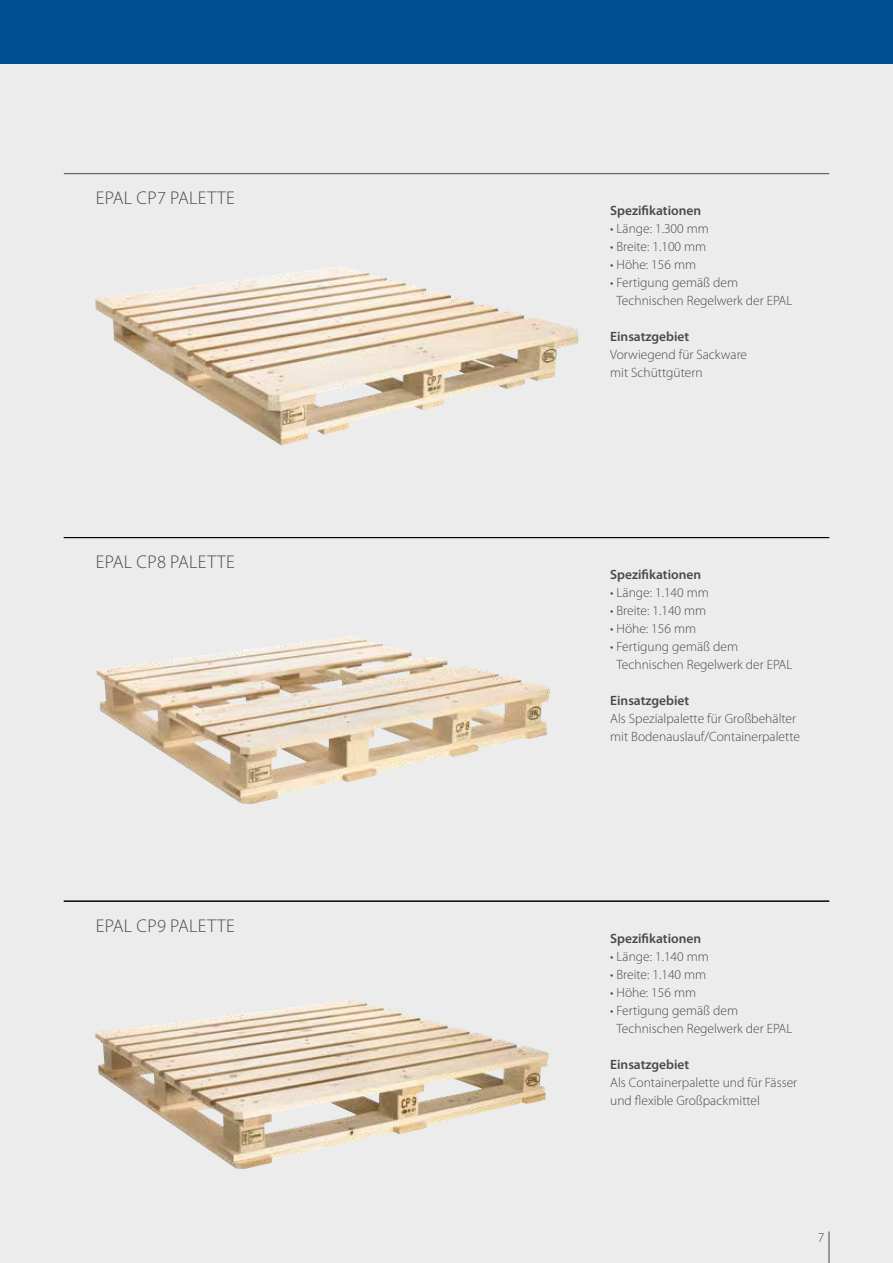
<style>
.page{position:relative;width:893px;height:1263px;background:#fff}
.page>*{position:absolute;margin:0;border:0;box-sizing:border-box;transform-origin:0 0}
.t1{font:300 18.45px "Myriad Pro";letter-spacing:.02em;color:#494948}
.t2{font:300 13.5px/18px "Myriad Pro";color:#494948}
.t3{font:600 13.5px "Myriad Pro";color:#494948}
</style>
<div class="page">
<div style="left:0;top:64px;width:893px;height:1199px;background:#ececed"></div>
<hr style="left:64px;top:173px;width:765px;height:1px;background:#494948">
<hr style="left:64px;top:537px;width:765px;height:1px;background:#000">
<hr style="left:64px;top:901px;width:765px;height:1px;background:#000">
<hr style="left:829px;top:1231px;width:1px;height:32px;background:#494948">
<img style="left:95px;top:267px;width:483px;height:178px">
<img style="left:97px;top:636px;width:453px;height:168px">
<img style="left:95px;top:1000px;width:454px;height:169px">
<div style="left:0;top:0;width:893px;height:64px;background:#004f92"></div>
<h1 class="t1" style="left:96px;top:187px;width:140px">EPAL CP7 PALETTE</h1>
<h1 class="t1" style="left:96px;top:550px;width:140px">EPAL CP8 PALETTE</h1>
<h1 class="t1" style="left:96px;top:914px;width:140px">EPAL CP9 PALETTE</h1>
<p class="t3" style="left:610px;top:202px;width:92px">Spezifikationen</p>
<p class="t2" style="left:610px;top:220px;width:100px">• Länge: 1.300 mm</p>
<p class="t2" style="left:610px;top:238px;width:98px">• Breite: 1.100 mm</p>
<p class="t2" style="left:610px;top:256px;width:87px">• Höhe: 156 mm</p>
<p class="t2" style="left:616px;top:274px;width:177px;text-indent:-6px">• Fertigung gemäß dem<br>Technischen Regelwerk der EPAL</p>
<p class="t3" style="left:610px;top:328px;width:81px">Einsatzgebiet</p>
<p class="t2" style="left:610px;top:346px;width:138px">Vorwiegend für Sackware mit Schüttgütern</p>
<p class="t3" style="left:610px;top:566px;width:92px">Spezifikationen</p>
<p class="t2" style="left:610px;top:583px;width:100px">• Länge: 1.140 mm</p>
<p class="t2" style="left:610px;top:601px;width:98px">• Breite: 1.140 mm</p>
<p class="t2" style="left:610px;top:619px;width:87px">• Höhe: 156 mm</p>
<p class="t2" style="left:616px;top:637px;width:177px;text-indent:-6px">• Fertigung gemäß dem<br>Technischen Regelwerk der EPAL</p>
<p class="t3" style="left:610px;top:692px;width:81px">Einsatzgebiet</p>
<p class="t2" style="left:610px;top:709px;width:191px">Als Spezialpalette für Großbehälter mit Bodenauslauf/Containerpalette</p>
<p class="t3" style="left:610px;top:929px;width:92px">Spezifikationen</p>
<p class="t2" style="left:610px;top:947px;width:100px">• Länge: 1.140 mm</p>
<p class="t2" style="left:610px;top:965px;width:98px">• Breite: 1.140 mm</p>
<p class="t2" style="left:610px;top:983px;width:87px">• Höhe: 156 mm</p>
<p class="t2" style="left:616px;top:1001px;width:177px;text-indent:-6px">• Fertigung gemäß dem<br>Technischen Regelwerk der EPAL</p>
<p class="t3" style="left:610px;top:1055px;width:81px">Einsatzgebiet</p>
<p class="t2" style="left:610px;top:1073px;width:189px">Als Containerpalette und für Fässer und flexible Großpackmittel</p>
<p class="t2" style="left:818px;top:1228px;width:8px">7</p>
</div>
